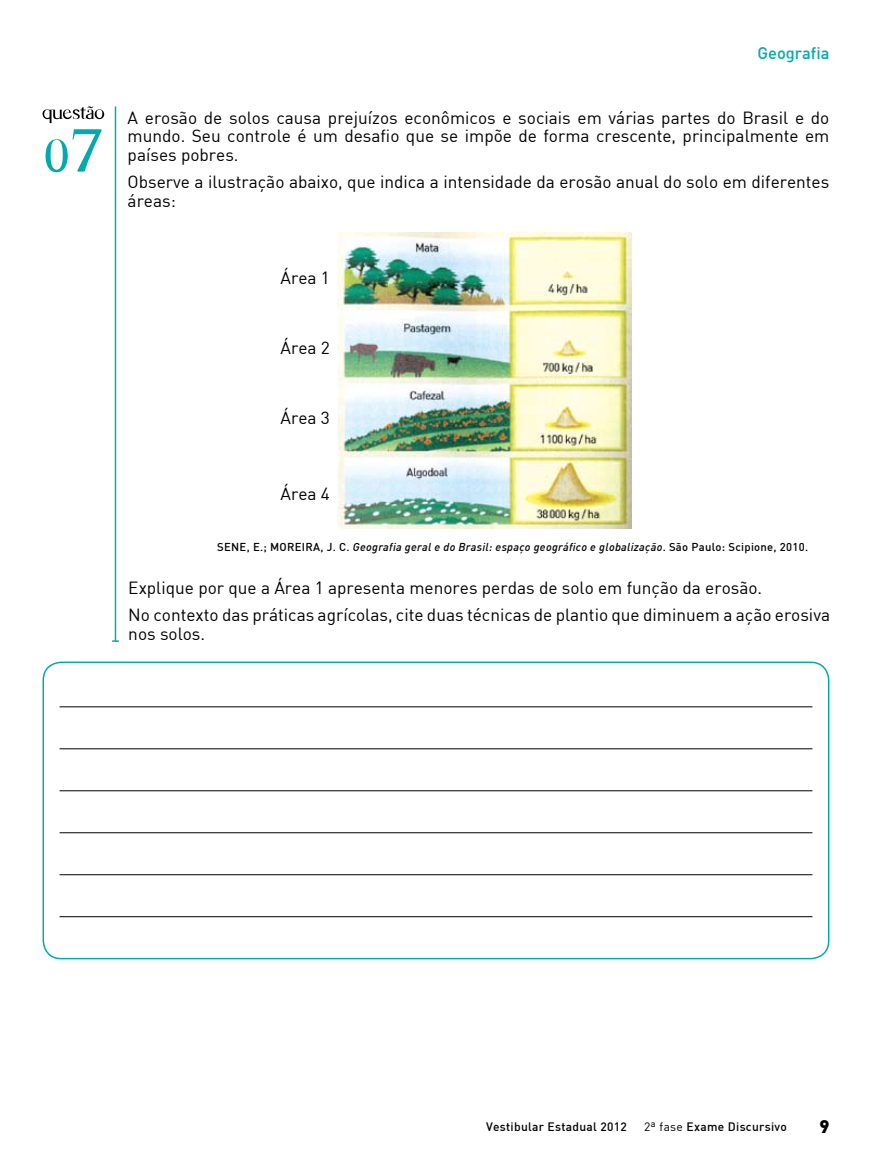
<style>
.page{position:relative;width:872px;height:1170px;background:#fff}
.page>*{position:absolute;margin:0;border:0;box-sizing:border-box;transform-origin:0 0}
.t1{font:900 18px "DIN";color:#000}
.t2{font:17.25px/18.8px "DIN";color:#000}
.t3{font:500 16.5px "DIN";color:#00aaad}
.t4{font:500 12px "DIN";letter-spacing:.025em;color:#000}
.t5{font:italic 500 11.25px "DIN";letter-spacing:.025em;color:#000}
.s1{font-style:normal}
.s2{font-weight:400}
</style>
<div class="page">
<svg style="left:43px;top:106px;width:61px;height:17px"></svg>
<svg style="left:46px;top:129px;width:56px;height:43px"></svg>
<hr style="left:115px;top:106px;width:1px;height:535px;background:#00aaad">
<svg style="left:112px;top:640px;width:7px;height:2px"></svg>
<hr style="left:60px;top:706px;width:752px;height:1px;background:#000">
<hr style="left:60px;top:748px;width:752px;height:1px;background:#000">
<hr style="left:60px;top:790px;width:752px;height:1px;background:#000">
<hr style="left:60px;top:832px;width:752px;height:1px;background:#000">
<hr style="left:60px;top:874px;width:752px;height:1px;background:#000">
<hr style="left:60px;top:916px;width:752px;height:1px;background:#000">
<div style="left:43px;top:661px;width:786px;height:298px;border:2px solid #00aaad;border-radius:18px"></div>
<img style="left:338px;top:232px;width:293px;height:296px">
<p class="t3" style="left:757px;top:43px;width:74px">Geografia</p>
<p class="t2" style="left:128px;top:108px;width:703px;text-align:justify">A erosão de solos causa prejuízos econômicos e sociais em várias partes do Brasil e do mundo. Seu controle é um desafio que se impõe de forma crescente, principalmente em países pobres.</p>
<p class="t2" style="left:128px;top:172px;width:703px">Observe a ilustração abaixo, que indica a intensidade da erosão anual do solo em diferentes áreas:</p>
<p class="t2" style="left:280px;top:268px;width:51px">Área 1</p>
<p class="t2" style="left:280px;top:337px;width:51px">Área 2</p>
<p class="t2" style="left:280px;top:408px;width:51px">Área 3</p>
<p class="t2" style="left:280px;top:484px;width:51px">Área 4</p>
<p class="t5" style="left:217px;top:539px;width:592px"><span class="s1">SENE, E.; MOR EIRA, J. C.</span> Geografia geral e do Brasil: espaço geográfico e globalização<span class="s1">. São Paulo: Scipione, 2010.</span></p>
<p class="t2" style="left:128px;top:573px;width:703px;line-height:27.3px">Explique por que a Área 1 apresenta menores perdas de solo em função da erosão.<br>No contexto das práticas agrícolas, cite duas técnicas de plantio que diminuem a ação erosiva</p>
<p class="t2" style="left:128px;top:623px;width:78px">nos solos.</p>
<p class="t4" style="left:486px;top:1118px;width:142px">Vestibular Estadual 2012</p>
<p class="t4" style="left:644px;top:1118px;width:144px"><span class="s2">2ª fase</span> Exame Discursivo</p>
<p class="t1" style="left:819px;top:1114px;width:12px">9</p>
</div>
